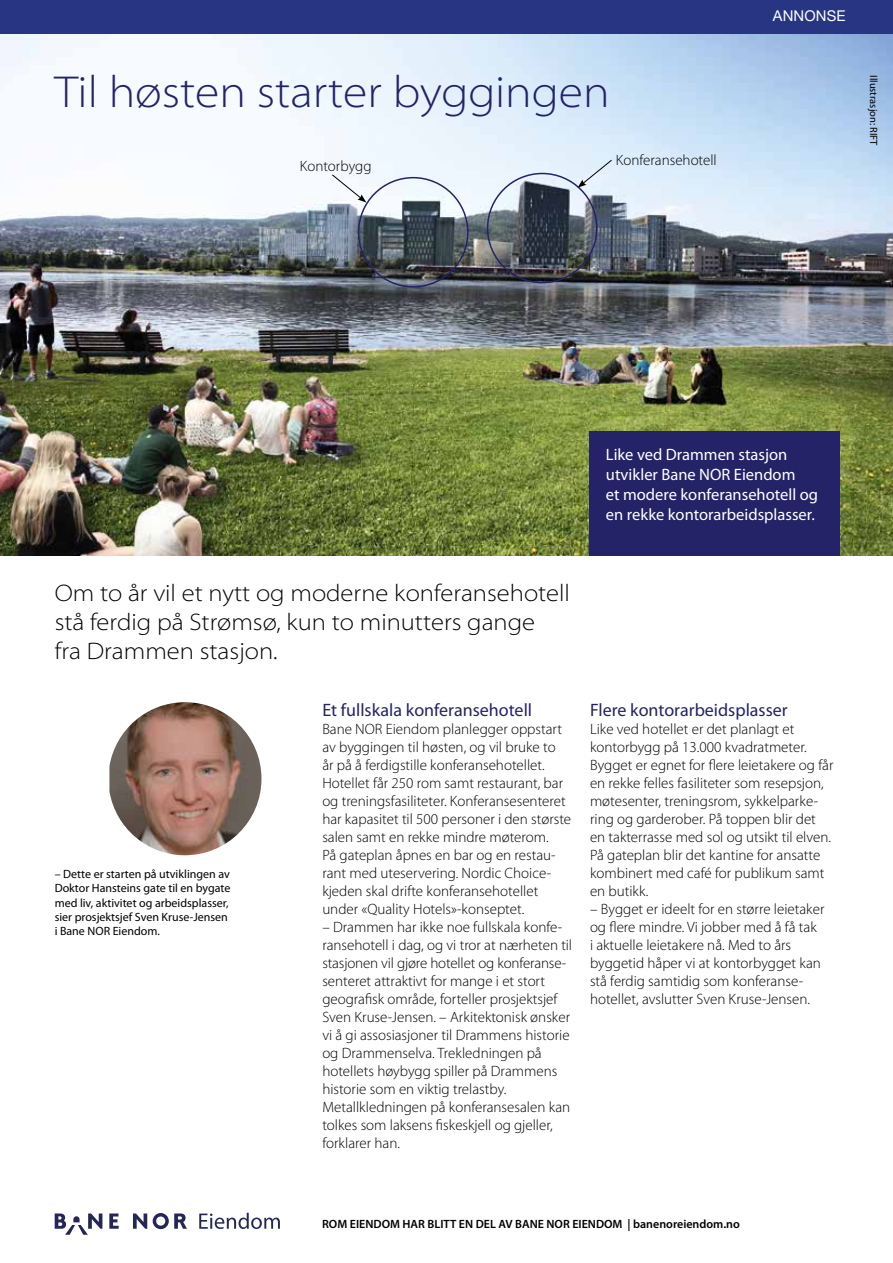
<style>
.page{position:relative;width:893px;height:1263px;background:#fff}
.page>*{position:absolute;margin:0;border:0;box-sizing:border-box;transform-origin:0 0}
.t1{font:300 semi-expanded 45px "Myriad Pro";color:#242367}
.t2{font:300 semi-expanded 24px/28.8px "Myriad Pro";color:#000}
.t3{font:18px "Myriad Pro";color:#242367}
.t4{font:16.5px/19.8px "Myriad Pro";color:#fff}
.t5{font:300 15px/18px "Myriad Pro";color:#000}
.t6{font:14.85px "Helvetica Neue LT Pro";letter-spacing:.01em;color:#fff}
.t7{font:12px/14.4px "Myriad Pro";color:#000}
.t8{font:600 12px "Myriad Pro";color:#000}
.t9{font:10.5px "Myriad Pro";color:#000}
</style>
<div class="page">
<img style="left:0;top:34px;width:893px;height:521px">
<img style="left:109px;top:702px;width:152px;height:153px">
<div style="left:589px;top:431px;width:251px;height:124px;background:#242367"></div>
<svg style="left:133px;top:1213px;width:14px;height:16px"></svg>
<svg style="left:109px;top:1213px;width:10px;height:16px"></svg>
<svg style="left:153px;top:1213px;width:34px;height:16px"></svg>
<svg style="left:55px;top:1213px;width:47px;height:22px"></svg>
<svg style="left:199px;top:1213px;width:81px;height:16px"></svg>
<div style="left:358px;top:177px;width:110px;height:111px;border:2px solid #242367;border-radius:50%"></div>
<div style="left:487px;top:173px;width:110px;height:110px;border:2px solid #242367;border-radius:50%"></div>
<svg style="left:332px;top:174px;width:34px;height:29px"></svg>
<svg style="left:578px;top:160px;width:34px;height:28px"></svg>
<div style="left:0;top:0;width:893px;height:34px;background:#283583"></div>
<h1 class="t1" style="left:55px;top:67px;width:557px">Til høsten starter byggingen</h1>
<p class="t5" style="left:300px;top:157px;width:73px">Kontorbygg</p>
<p class="t5" style="left:616px;top:151px;width:102px">Konferansehotell</p>
<p class="t6" style="left:773px;top:7px;width:74px">ANNONSE</p>
<p class="t9" style="left:879px;top:75px;width:72px;rotate:90deg">Illustrasjon: RIFT</p>
<p class="t4" style="left:606px;top:445px;width:214px">Like ved Drammen stasjon utvikler Bane NOR Eiendom<br>et modere konferansehotell og en rekke kontorarbeidsplasser.</p>
<h2 class="t2" style="left:55px;top:579px;width:517px">Om to år vil et nytt og moderne konferansehotell stå ferdig på Strømsø, kun to minutters gange<br>fra Drammen stasjon.</h2>
<p class="t3" style="left:322px;top:700px;width:211px">Et fullskala konferansehotell</p>
<p class="t5" style="left:322px;top:720px;width:250px">Bane NOR Eiendom planlegger oppstart av byggingen til høsten, og vil bruke to<br>år på å ferdigstille konferansehotellet.<br>Hotellet får 250 rom samt restaurant, bar og treningsfasiliteter. Konferansesenteret har kapasitet til 500 personer i den største salen samt en rekke mindre møterom.<br>På gateplan åpnes en bar og en restau&shy;rant med uteservering. Nordic Choice&shy;kjeden skal drifte konferansehotellet under «Quality Hotels»-konseptet.</p>
<p class="t5" style="left:322px;top:918px;width:251px">– Drammen har ikke noe fullskala konfe&shy;ransehotell i dag, og vi tror at nærheten til stasjonen vil gjøre hotellet og konferanse&shy;senteret attraktivt for mange i et stort geografisk område, forteller prosjektsjef Sven Kruse-Jensen. – Arkitektonisk ønsker vi å gi assosiasjoner til Drammens historie og Drammenselva. Trekledningen på hotellets høybygg spiller på Drammens historie som en viktig trelastby.<br>Metallkledningen på konferansesalen kan tolkes som laksens fiskeskjell og gjeller, forklarer han.</p>
<p class="t7" style="left:55px;top:867px;width:177px">– Dette er starten på utviklingen av Doktor Hansteins gate til en bygate med liv, aktivitet og arbeidsplasser, sier prosjektsjef Sven Kruse-Jensen i Bane NOR Eiendom.</p>
<p class="t3" style="left:590px;top:700px;width:199px">Flere kontorarbeidsplasser</p>
<p class="t5" style="left:590px;top:720px;width:245px">Like ved hotellet er det planlagt et kontorbygg på 13.000 kvadratmeter.<br>Bygget er egnet for flere leietakere og får en rekke felles fasiliteter som resepsjon, møtesenter, treningsrom, sykkelparke&shy;ring og garderober. På toppen blir det en takterrasse med sol og utsikt til elven.<br>På gateplan blir det kantine for ansatte kombinert med café for publikum samt en butikk.</p>
<p class="t5" style="left:590px;top:900px;width:236px">– Bygget er ideelt for en større leietaker og flere mindre. Vi jobber med å få tak<br>i aktuelle leietakere nå. Med to års byggetid håper vi at kontorbygget kan stå ferdig samtidig som konferanse&shy;hotellet, avslutter Sven Kruse-Jensen.</p>
<p class="t8" style="left:322px;top:1217px;width:419px">ROM EIENDOM HAR BLITT EN DEL AV BANE NOR EIENDOM | banenoreiendom.no</p>
</div>
